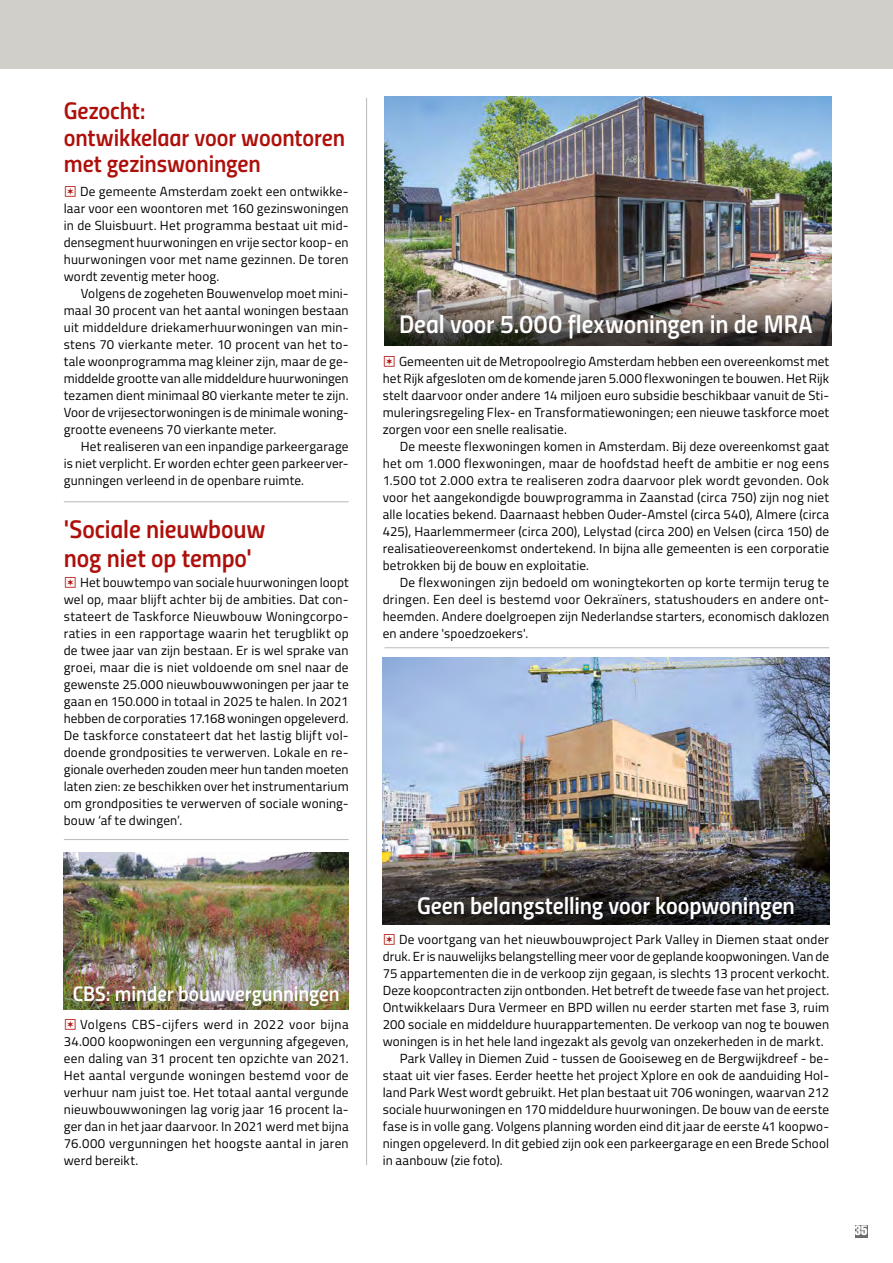
<style>
.page{position:relative;width:893px;height:1263px;background:#fff}
.page>*{position:absolute;margin:0;border:0;box-sizing:border-box;transform-origin:0 0}
.t1{font:25.65px/29px "Titillium Semibold Upright";letter-spacing:-.005em;color:#ae0f0a}
.t2{font:25.65px "Titillium Semibold Upright";letter-spacing:-.005em;color:#fff}
.t3{font:24.15px/26.7px "Titillium Semibold Upright";letter-spacing:-.005em;color:#ae0f0a}
.t4{font:24.15px "Titillium Semibold Upright";letter-spacing:-.005em;color:#fff}
.t5{font:21.15px "Titillium Semibold Upright";letter-spacing:-.005em;color:#fff}
.t6{font:extra-condensed 13.5px "Helvetica";color:#fff}
.t7{font:13.2px/17px "Titillium";letter-spacing:.01em;color:#000;text-align:justify}
.s1{font-family:"Button Bonus Square Positive";color:#ae0f0a}
</style>
<div class="page">
<div style="left:0;top:0;width:893px;height:69px;background:#d0cfc9"></div>
<div style="left:855px;top:1225px;width:12px;height:12px;background:#6b6b6a"></div>
<hr style="left:366px;top:98px;width:1px;height:1067px;background:#bababa">
<img style="left:64px;top:853px;width:285px;height:157px">
<img style="left:384px;top:97px;width:447px;height:178px">
<img style="left:383px;top:657px;width:446px;height:197px">
<hr style="left:64px;top:501px;width:285px;height:1px;background:#bababa">
<hr style="left:64px;top:839px;width:285px;height:1px;background:#bababa">
<hr style="left:384px;top:647px;width:445px;height:1px;background:#bababa">
<img style="left:384px;top:275px;width:447px;height:71px">
<svg style="left:383px;top:854px;width:446px;height:70px;background:#393534"></svg>
<h2 class="t3" style="left:64px;top:96px;width:283px">Gezocht:<br>ontwikkelaar voor woontoren met gezinswoningen</h2>
<p class="t7" style="left:64px;top:182px;width:286px"><span class="s1">[</span> De gemeente Amsterdam zoekt een ontwikke&shy;laar voor een woontoren met 160 gezinswoningen in de Sluisbuurt. Het programma bestaat uit mid&shy;densegment huurwoningen en vrije sector koop- en huurwoningen voor met name gezinnen. De toren wordt zeventig meter hoog.</p>
<p class="t7" style="left:64px;top:284px;width:286px;text-indent:17px">Volgens de zogeheten Bouwenvelop moet mini&shy;maal 30 procent van het aantal woningen bestaan uit middeldure driekamerhuurwoningen van min&shy;stens 70 vierkante meter. 10 procent van het to&shy;tale woonprogramma mag kleiner zijn, maar de ge&shy;middelde grootte van alle middeldure huurwoningen tezamen dient minimaal 80 vierkante meter te zijn.<br>Voor de vrijesectorwoningen is de minimale woning&shy;grootte eveneens 70 vierkante meter.</p>
<p class="t7" style="left:64px;top:437px;width:286px;text-indent:17px">Het realiseren van een inpandige parkeergarage is niet verplicht. Er worden echter geen parkeerver&shy;gunningen verleend in de openbare ruimte.</p>
<h1 class="t1" style="left:64px;top:513px;width:203px">'Sociale nieuwbouw nog niet op tempo'</h1>
<p class="t7" style="left:64px;top:573px;width:286px"><span class="s1">[</span> Het bouwtempo van sociale huurwoningen loopt wel op, maar blijft achter bij de ambities. Dat con&shy;stateert de Taskforce Nieuwbouw Woningcorpo&shy;raties in een rapportage waarin het terugblikt op de twee jaar van zijn bestaan. Er is wel sprake van groei, maar die is niet voldoende om snel naar de gewenste 25.000 nieuwbouwwoningen per jaar te gaan en 150.000 in totaal in 2025 te halen. In 2021 hebben de corporaties 17.168 woningen opgeleverd.<br>De taskforce constateert dat het lastig blijft vol&shy;doende grondposities te verwerven. Lokale en re&shy;gionale overheden zouden meer hun tanden moeten laten zien: ze beschikken over het instrumentarium om grondposities te verwerven of sociale woning&shy;bouw ‘af te dwingen’.</p>
<h3 class="t5" style="left:73px;top:978px;width:268px">CBS: minder bouwvergunningen</h3>
<p class="t7" style="left:64px;top:1015px;width:286px"><span class="s1">[</span> Volgens CBS-cijfers werd in 2022 voor bijna 34.000 koopwoningen een vergunning afgegeven, een daling van 31 procent ten opzichte van 2021.<br>Het aantal vergunde woningen bestemd voor de verhuur nam juist toe. Het totaal aantal vergunde nieuwbouwwoningen lag vorig jaar 16 procent la&shy;ger dan in het jaar daarvoor. In 2021 werd met bijna 76.000 vergunningen het hoogste aantal in jaren werd bereikt.</p>
<h1 class="t2" style="left:399px;top:304px;width:415px">Deal voor 5.000 flexwoningen in de MRA</h1>
<p class="t7" style="left:383px;top:352px;width:448px"><span class="s1">[</span> Gemeenten uit de Metropoolregio Amsterdam hebben een overeenkomst met het Rijk afgesloten om de komende jaren 5.000 flexwoningen te bouwen. Het Rijk stelt daarvoor onder andere 14 miljoen euro subsidie beschikbaar vanuit de Sti&shy;muleringsregeling Flex- en Transformatiewoningen; een nieuwe taskforce moet zorgen voor een snelle realisatie.</p>
<p class="t7" style="left:383px;top:437px;width:448px;text-indent:17px">De meeste flexwoningen komen in Amsterdam. Bij deze overeenkomst gaat het om 1.000 flexwoningen, maar de hoofdstad heeft de ambitie er nog eens 1.500 tot 2.000 extra te realiseren zodra daarvoor plek wordt gevonden. Ook voor het aangekondigde bouwprogramma in Zaanstad (circa 750) zijn nog niet alle locaties bekend. Daarnaast hebben Ouder-Amstel (circa 540), Almere (circa 425), Haarlemmermeer (circa 200), Lelystad (circa 200) en Velsen (circa 150) de realisatieovereenkomst ondertekend. In bijna alle gemeenten is een corporatie betrokken bij de bouw en exploitatie.</p>
<p class="t7" style="left:383px;top:573px;width:448px;text-indent:17px">De flexwoningen zijn bedoeld om woningtekorten op korte termijn terug te dringen. Een deel is bestemd voor Oekraïners, statushouders en andere ont&shy;heemden. Andere doelgroepen zijn Nederlandse starters, economisch daklozen en andere 'spoedzoekers'.</p>
<h2 class="t4" style="left:417px;top:887px;width:379px">Geen belangstelling voor koopwoningen</h2>
<p class="t7" style="left:383px;top:930px;width:448px"><span class="s1">[</span> De voortgang van het nieuwbouwproject Park Valley in Diemen staat onder</p>
<p class="t7" style="left:383px;top:947px;width:448px">druk. Er is nauwelijks belangstelling meer voor de geplande koopwoningen. Van de</p>
<p class="t7" style="left:383px;top:964px;width:448px">75 appartementen die in de verkoop zijn gegaan, is slechts 13 procent verkocht.</p>
<p class="t7" style="left:383px;top:981px;width:448px">Deze koopcontracten zijn ontbonden. Het betreft de tweede fase van het project.</p>
<p class="t7" style="left:383px;top:998px;width:448px">Ontwikkelaars Dura Vermeer en BPD willen nu eerder starten met fase 3, ruim</p>
<p class="t7" style="left:383px;top:1015px;width:448px">200 sociale en middeldure huurappartementen. De verkoop van nog te bouwen</p>
<p class="t7" style="left:383px;top:1032px;width:442px">woningen is in het hele land ingezakt als gevolg van onzekerheden in de markt.</p>
<p class="t7" style="left:400px;top:1049px;width:431px">Park Valley in Diemen Zuid - tussen de Gooiseweg en de Bergwijkdreef - be-</p>
<p class="t7" style="left:383px;top:1066px;width:448px">staat uit vier fases. Eerder heette het project Xplore en ook de aanduiding Hol-</p>
<p class="t7" style="left:383px;top:1083px;width:448px">land Park West wordt gebruikt. Het plan bestaat uit 706 woningen, waarvan 212</p>
<p class="t7" style="left:383px;top:1100px;width:448px">sociale huurwoningen en 170 middeldure huurwoningen. De bouw van de eerste</p>
<p class="t7" style="left:383px;top:1117px;width:448px">fase is in volle gang. Volgens planning worden eind dit jaar de eerste 41 koopwo-</p>
<p class="t7" style="left:383px;top:1134px;width:448px">ningen opgeleverd. In dit gebied zijn ook een parkeergarage en een Brede School</p>
<p class="t7" style="left:383px;top:1151px;width:122px">in aanbouw (zie foto).</p>
<p class="t6" style="left:855px;top:1221px;width:14px">35</p>
</div>
